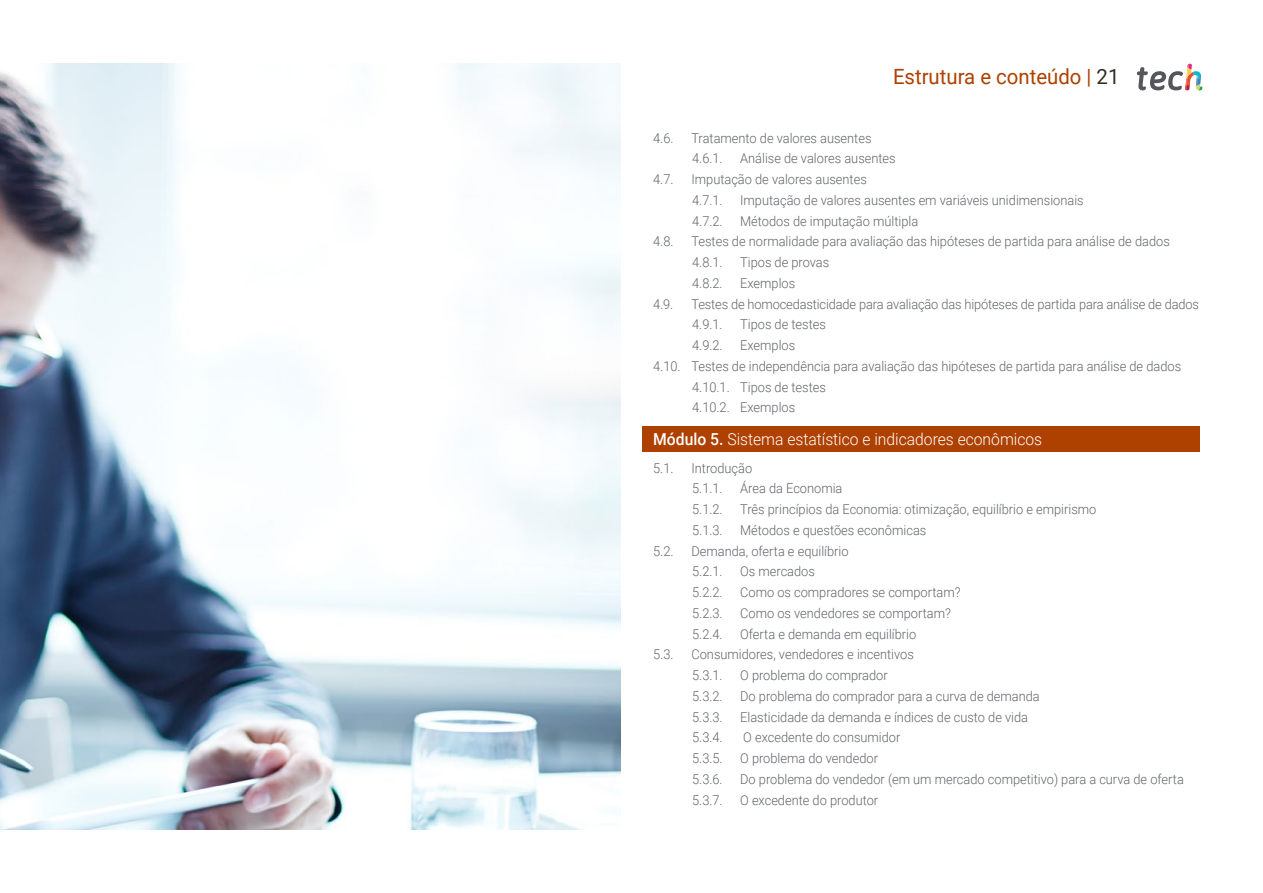
<style>
.page{position:relative;width:1263px;height:893px;background:#fff}
.page>*{position:absolute;margin:0;border:0;box-sizing:border-box;transform-origin:0 0}
.t1{font:21px "Roboto";color:#ae4000}
.t2{font:300 16.5px "Roboto";color:#fff;scale:.95 1}
.t3{font:300 13.5px/20.7px "Roboto";color:#61646a;scale:.95 1}
.s1{color:#312e20}
.s2{font-weight:500}
</style>
<div class="page">
<svg style="left:1137px;top:64px;width:65px;height:27px"></svg>
<img style="left:0;top:64px;width:621px;height:765px">
<div style="left:642px;top:427px;width:557px;height:25px;background:#ae4000"></div>
<h1 class="t1" style="left:893px;top:62px;width:228px">Estrutura e conteúdo | <span class="s1">21</span></h1>
<p class="t3" style="left:653px;top:127px;width:23px">4.6.</p>
<p class="t3" style="left:691px;top:127px;width:191px">Tratamento de valores ausentes<br>4.6.1.</p>
<p class="t3" style="left:740px;top:148px;width:165px">Análise de valores ausentes</p>
<p class="t3" style="left:653px;top:168px;width:23px">4.7.</p>
<p class="t3" style="left:691px;top:168px;width:186px">Imputação de valores ausentes<br>4.7.1.</p>
<p class="t3" style="left:740px;top:189px;width:363px">Imputação de valores ausentes em variáveis unidimensionais</p>
<p class="t3" style="left:692px;top:210px;width:34px">4.7.2.</p>
<p class="t3" style="left:740px;top:210px;width:189px">Métodos de imputação múltipla</p>
<p class="t3" style="left:653px;top:231px;width:23px">4.8.</p>
<p class="t3" style="left:691px;top:231px;width:505px">Testes de normalidade para avaliação das hipóteses de partida para análise de dados<br>4.8.1.</p>
<p class="t3" style="left:740px;top:251px;width:95px">Tipos de provas</p>
<p class="t3" style="left:692px;top:272px;width:34px">4.8.2.</p>
<p class="t3" style="left:740px;top:272px;width:59px">Exemplos</p>
<p class="t3" style="left:653px;top:293px;width:23px">4.9.</p>
<p class="t3" style="left:691px;top:293px;width:536px">Testes de homocedasticidade para avaliação das hipóteses de partida para análise de dados<br>4.9.1.</p>
<p class="t3" style="left:740px;top:314px;width:92px">Tipos de testes</p>
<p class="t3" style="left:692px;top:334px;width:34px">4.9.2.</p>
<p class="t3" style="left:740px;top:334px;width:59px">Exemplos</p>
<p class="t3" style="left:653px;top:355px;width:557px">4.10. Testes de independência para avaliação das hipóteses de partida para análise de dados</p>
<p class="t3" style="left:692px;top:376px;width:142px">4.10.1. Tipos de testes</p>
<p class="t3" style="left:692px;top:397px;width:110px">4.10.2. Exemplos</p>
<p class="t2" style="left:653px;top:428px;width:411px"><span class="s2">Módulo 5.</span> Sistema estatístico e indicadores econômicos</p>
<p class="t3" style="left:653px;top:457px;width:23px">5.1.</p>
<p class="t3" style="left:691px;top:457px;width:65px">Introdução<br>5.1.1.</p>
<p class="t3" style="left:740px;top:478px;width:109px">Área da Economia</p>
<p class="t3" style="left:692px;top:498px;width:34px">5.1.2.</p>
<p class="t3" style="left:740px;top:498px;width:376px">Três princípios da Economia: otimização, equilíbrio e empirismo</p>
<p class="t3" style="left:692px;top:519px;width:34px">5.1.3.</p>
<p class="t3" style="left:740px;top:519px;width:197px">Métodos e questões econômicas</p>
<p class="t3" style="left:653px;top:540px;width:23px">5.2.</p>
<p class="t3" style="left:691px;top:540px;width:167px">Demanda, oferta e equilíbrio<br>5.2.1.</p>
<p class="t3" style="left:740px;top:561px;width:80px">Os mercados</p>
<p class="t3" style="left:692px;top:581px;width:34px">5.2.2.</p>
<p class="t3" style="left:740px;top:581px;width:233px">Como os compradores se comportam?</p>
<p class="t3" style="left:692px;top:602px;width:34px">5.2.3.</p>
<p class="t3" style="left:740px;top:602px;width:223px">Como os vendedores se comportam?</p>
<p class="t3" style="left:692px;top:623px;width:34px">5.2.4.</p>
<p class="t3" style="left:740px;top:623px;width:187px">Oferta e demanda em equilíbrio</p>
<p class="t3" style="left:653px;top:644px;width:23px">5.3.</p>
<p class="t3" style="left:691px;top:644px;width:236px">Consumidores, vendedores e incentivos<br>5.3.1.</p>
<p class="t3" style="left:740px;top:664px;width:157px">O problema do comprador</p>
<p class="t3" style="left:692px;top:685px;width:34px">5.3.2.</p>
<p class="t3" style="left:740px;top:685px;width:317px">Do problema do comprador para a curva de demanda</p>
<p class="t3" style="left:692px;top:706px;width:34px">5.3.3.</p>
<p class="t3" style="left:740px;top:706px;width:305px">Elasticidade da demanda e índices de custo de vida</p>
<p class="t3" style="left:692px;top:727px;width:34px">5.3.4.</p>
<p class="t3" style="left:743px;top:727px;width:167px">O excedente do consumidor</p>
<p class="t3" style="left:692px;top:747px;width:34px">5.3.5.</p>
<p class="t3" style="left:740px;top:747px;width:147px">O problema do vendedor</p>
<p class="t3" style="left:692px;top:768px;width:34px">5.3.6.</p>
<p class="t3" style="left:740px;top:768px;width:468px">Do problema do vendedor (em um mercado competitivo) para a curva de oferta</p>
<p class="t3" style="left:692px;top:789px;width:34px">5.3.7.</p>
<p class="t3" style="left:740px;top:789px;width:147px">O excedente do produtor</p>
</div>
